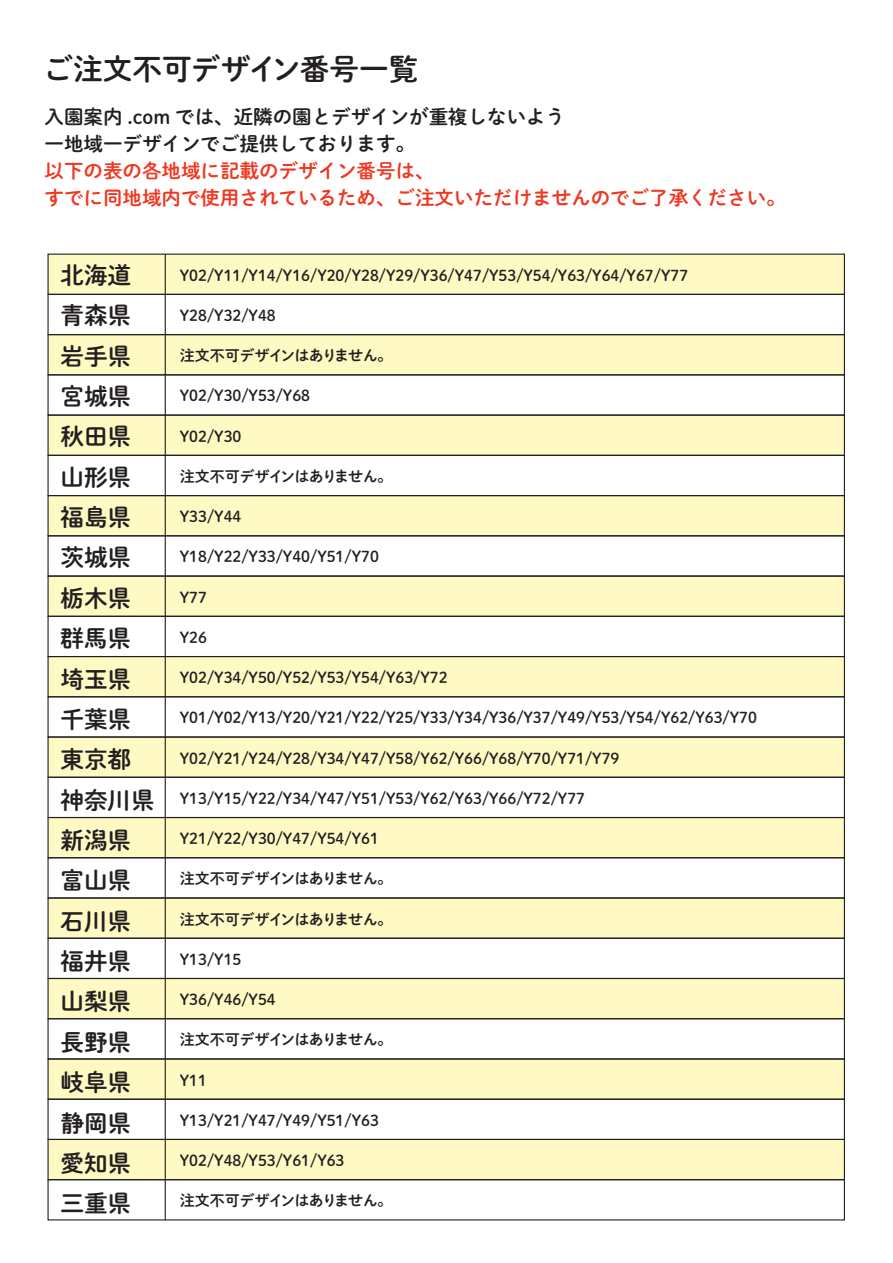
<style>
.page{position:relative;width:893px;height:1263px;background:#fff}
.page>*{position:absolute;margin:0;border:0;box-sizing:border-box;transform-origin:0 0}
.t1{font:29.7px "DNP Shuei M Go Std B";color:#231f20}
.t2{font:23.55px/40.3px "DNP Shuei M Go Std B";color:#231f20}
.t3{font:19.5px/27px "DNP Shuei M Go Std B";color:#ef3822}
.t4{font:19.5px/27px "DNP Shuei M Go Std B";color:#231f20}
.t5{font:15px "DNP Shuei M Go Std B";color:#231f20}
.t6{font:15px "DNP Shuei M Go Std B";letter-spacing:-.04em;color:#231f20}
</style>
<div class="page">
<div style="left:48px;top:254px;width:796px;height:40px;background:#fffac4"></div>
<div style="left:48px;top:335px;width:796px;height:40px;background:#fffac4"></div>
<div style="left:48px;top:415px;width:796px;height:40px;background:#fffac4"></div>
<div style="left:48px;top:496px;width:796px;height:40px;background:#fffac4"></div>
<div style="left:48px;top:576px;width:796px;height:40px;background:#fffac4"></div>
<div style="left:48px;top:656px;width:796px;height:41px;background:#fffac4"></div>
<div style="left:48px;top:737px;width:796px;height:40px;background:#fffac4"></div>
<div style="left:48px;top:817px;width:796px;height:41px;background:#fffac4"></div>
<div style="left:48px;top:898px;width:796px;height:40px;background:#fffac4"></div>
<div style="left:48px;top:978px;width:796px;height:41px;background:#fffac4"></div>
<div style="left:48px;top:1059px;width:796px;height:40px;background:#fffac4"></div>
<div style="left:48px;top:1139px;width:796px;height:41px;background:#fffac4"></div>
<div style="left:47px;top:294px;width:798px;height:41px;border:1px solid #231f20"></div>
<div style="left:47px;top:334px;width:798px;height:41px;border:1px solid #231f20"></div>
<div style="left:47px;top:374px;width:798px;height:42px;border:1px solid #231f20"></div>
<div style="left:47px;top:414px;width:798px;height:42px;border:1px solid #231f20"></div>
<div style="left:47px;top:455px;width:798px;height:41px;border:1px solid #231f20"></div>
<div style="left:47px;top:495px;width:798px;height:41px;border:1px solid #231f20"></div>
<div style="left:47px;top:535px;width:798px;height:42px;border:1px solid #231f20"></div>
<div style="left:47px;top:575px;width:798px;height:42px;border:1px solid #231f20"></div>
<div style="left:47px;top:616px;width:798px;height:41px;border:1px solid #231f20"></div>
<div style="left:47px;top:656px;width:798px;height:41px;border:1px solid #231f20"></div>
<div style="left:47px;top:696px;width:798px;height:42px;border:1px solid #231f20"></div>
<div style="left:47px;top:736px;width:798px;height:42px;border:1px solid #231f20"></div>
<div style="left:47px;top:777px;width:798px;height:41px;border:1px solid #231f20"></div>
<div style="left:47px;top:817px;width:798px;height:41px;border:1px solid #231f20"></div>
<div style="left:47px;top:857px;width:798px;height:41px;border:1px solid #231f20"></div>
<div style="left:47px;top:897px;width:798px;height:42px;border:1px solid #231f20"></div>
<div style="left:47px;top:938px;width:798px;height:41px;border:1px solid #231f20"></div>
<div style="left:47px;top:978px;width:798px;height:41px;border:1px solid #231f20"></div>
<div style="left:47px;top:1018px;width:798px;height:41px;border:1px solid #231f20"></div>
<div style="left:47px;top:1058px;width:798px;height:42px;border:1px solid #231f20"></div>
<div style="left:47px;top:1099px;width:798px;height:41px;border:1px solid #231f20"></div>
<div style="left:47px;top:1139px;width:798px;height:41px;border:1px solid #231f20"></div>
<div style="left:47px;top:1179px;width:798px;height:41px;border:1px solid #231f20"></div>
<hr style="left:165px;top:254px;width:1px;height:966px;background:#231f20">
<h1 class="t1" style="left:44px;top:47px;width:376px">ご注文不可デザイン番号一覧</h1>
<h3 class="t4" style="left:45px;top:102px;width:522px">入園案内 .com では、近隣の園とデザインが重複しないよう一地域一デザインでご提供しております。</h3>
<h3 class="t3" style="left:45px;top:156px;width:743px">以下の表の各地域に記載のデザイン番号は、<br>すでに同地域内で使用されているため、ご注文いただけませんのでご了承ください。</h3>
<h2 class="t2" style="left:60px;top:254px;width:96px">北海道青森県岩手県宮城県秋田県山形県福島県茨城県栃木県群馬県埼玉県千葉県東京都神奈川県新潟県富山県石川県福井県山梨県長野県岐阜県静岡県愛知県三重県</h2>
<p class="t5" style="left:180px;top:264px;width:510px">Y02/Y11/Y14/Y16/Y20/Y28/Y29/Y36/Y47/Y53/Y54/Y63/Y64/Y67/Y77</p>
<p class="t5" style="left:180px;top:304px;width:97px">Y28/Y32/Y48</p>
<p class="t6" style="left:180px;top:344px;width:214px">注文不可デザインはありません。</p>
<p class="t5" style="left:180px;top:385px;width:132px">Y02/Y30/Y53/Y68</p>
<p class="t5" style="left:180px;top:425px;width:63px">Y02/Y30</p>
<p class="t6" style="left:180px;top:465px;width:214px">注文不可デザインはありません。</p>
<p class="t5" style="left:180px;top:505px;width:63px">Y33/Y44</p>
<p class="t5" style="left:180px;top:546px;width:201px">Y18/Y22/Y33/Y40/Y51/Y70</p>
<p class="t5" style="left:180px;top:586px;width:29px">Y77</p>
<p class="t5" style="left:180px;top:626px;width:29px">Y26</p>
<p class="t5" style="left:180px;top:666px;width:269px">Y02/Y34/Y50/Y52/Y53/Y54/Y63/Y72</p>
<p class="t5" style="left:180px;top:707px;width:579px">Y01/Y02/Y13/Y20/Y21/Y22/Y25/Y33/Y34/Y36/Y37/Y49/Y53/Y54/Y62/Y63/Y70</p>
<p class="t5" style="left:180px;top:747px;width:441px">Y02/Y21/Y24/Y28/Y34/Y47/Y58/Y62/Y66/Y68/Y70/Y71/Y79</p>
<p class="t5" style="left:180px;top:787px;width:407px">Y13/Y15/Y22/Y34/Y47/Y51/Y53/Y62/Y63/Y66/Y72/Y77</p>
<p class="t5" style="left:180px;top:827px;width:201px">Y21/Y22/Y30/Y47/Y54/Y61</p>
<p class="t6" style="left:180px;top:868px;width:214px">注文不可デザインはありません。</p>
<p class="t6" style="left:180px;top:908px;width:214px">注文不可デザインはありません。</p>
<p class="t5" style="left:180px;top:948px;width:63px">Y13/Y15</p>
<p class="t5" style="left:180px;top:988px;width:97px">Y36/Y46/Y54</p>
<p class="t6" style="left:180px;top:1029px;width:214px">注文不可デザインはありません。</p>
<p class="t5" style="left:180px;top:1069px;width:29px">Y11</p>
<p class="t5" style="left:180px;top:1109px;width:201px">Y13/Y21/Y47/Y49/Y51/Y63</p>
<p class="t5" style="left:180px;top:1149px;width:166px">Y02/Y48/Y53/Y61/Y63</p>
<p class="t6" style="left:180px;top:1190px;width:214px">注文不可デザインはありません。</p>
</div>
